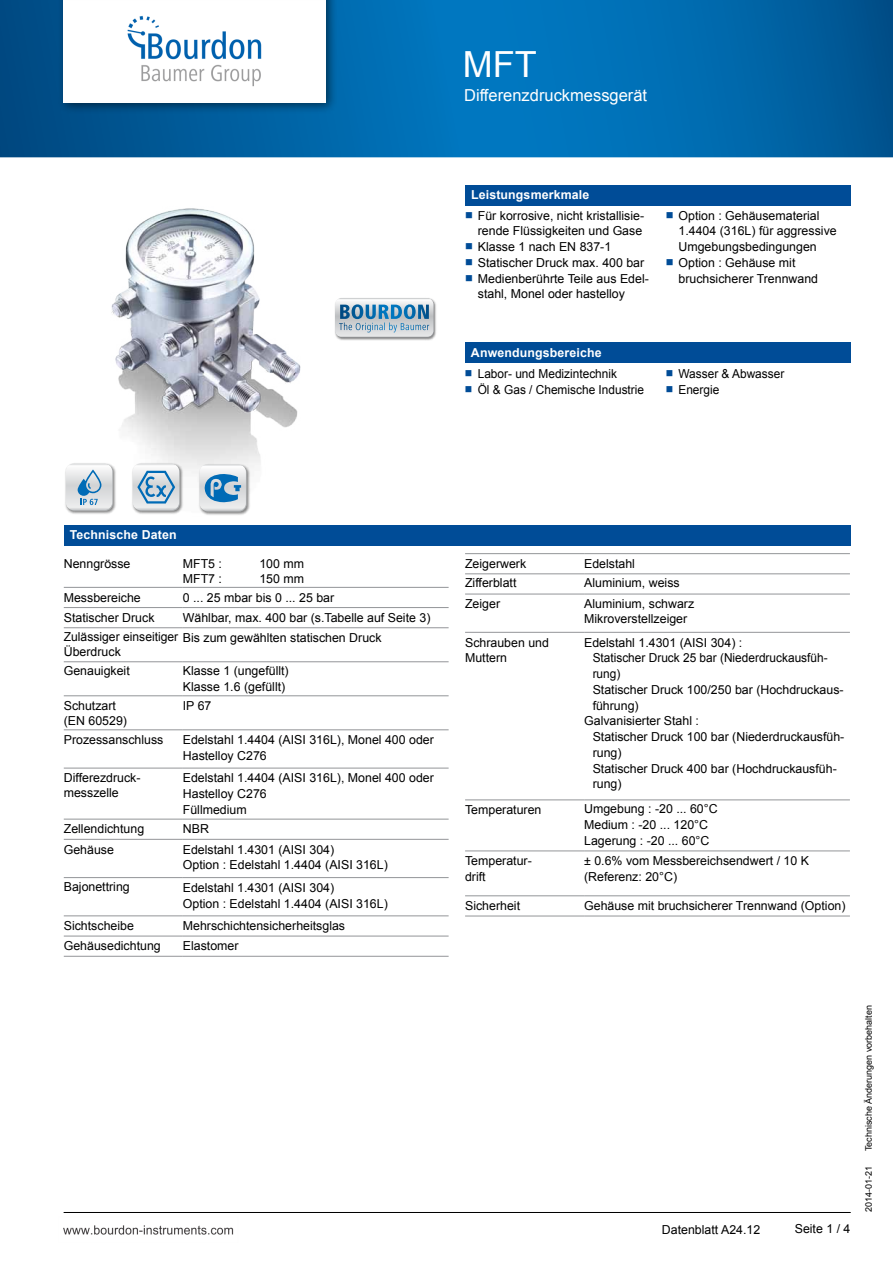
<style>
.page{position:relative;width:893px;height:1263px;background:#fff}
.page>*{position:absolute;margin:0;border:0;box-sizing:border-box;transform-origin:0 0}
.t1{font:36px "Arial";color:#fff}
.t2{font:16.5px "Arial";color:#fff}
.t3{font:12.3px/15.8px "Arial";color:#000}
.t4{font:12.3px/15.8px "Arial";color:#000;scale:.96 1}
.t5{font:700 12.3px "Arial";letter-spacing:.01em;color:#fff}
.t6{font:9px "Arial";color:#000}
</style>
<div class="page">
<img style="left:0;top:0;width:893px;height:1235px">
<svg style="left:466px;top:212px;width:6px;height:6px"></svg>
<svg style="left:466px;top:244px;width:6px;height:6px"></svg>
<svg style="left:466px;top:259px;width:6px;height:6px"></svg>
<svg style="left:466px;top:275px;width:6px;height:6px"></svg>
<svg style="left:667px;top:212px;width:6px;height:6px"></svg>
<svg style="left:667px;top:259px;width:6px;height:6px"></svg>
<svg style="left:466px;top:370px;width:6px;height:7px"></svg>
<svg style="left:466px;top:386px;width:6px;height:6px"></svg>
<svg style="left:666px;top:370px;width:6px;height:7px"></svg>
<svg style="left:666px;top:386px;width:6px;height:6px"></svg>
<p class="t1" style="left:463px;top:40px;width:75px">MFT</p>
<p class="t2" style="left:464px;top:85px;width:185px">Differenzdruckmessgerät</p>
<p class="t5" style="left:471px;top:187px;width:120px">Leistungsmerkmale</p>
<p class="t3" style="left:478px;top:208px;width:173px">Für korrosive, nicht kristallisie&shy;rende Flüssigkeiten und Gase<br>Klasse 1 nach EN 837-1<br>Statischer Druck max. 400 bar<br>Medienberührte Teile aus Edel&shy;stahl, Monel oder hastelloy</p>
<p class="t3" style="left:678px;top:208px;width:160px">Option : Gehäusematerial<br>1.4404 (316L) für aggressive<br>Umgebungsbedingungen<br>Option : Gehäuse mit bruchsicherer Trennwand</p>
<p class="t5" style="left:471px;top:345px;width:132px">Anwendungsbereiche</p>
<p class="t4" style="left:478px;top:366px;width:175px">Labor- und Medizintechnik<br>Öl &amp; Gas / Chemische Industrie</p>
<p class="t4" style="left:678px;top:366px;width:112px">Wasser &amp; Abwasser<br>Energie</p>
<p class="t5" style="left:70px;top:527px;width:108px">Technische Daten</p>
<p class="t3" style="left:64px;top:556px;width:68px">Nenngrösse</p>
<p class="t3" style="left:183px;top:556px;width:41px">MFT5 :</p>
<p class="t3" style="left:259px;top:556px;width:46px">100 mm</p>
<p class="t3" style="left:183px;top:571px;width:41px">MFT7 :</p>
<p class="t3" style="left:259px;top:571px;width:46px">150 mm</p>
<p class="t3" style="left:64px;top:590px;width:79px">Messbereiche</p>
<p class="t3" style="left:183px;top:590px;width:153px">0 ... 25 mbar bis 0 ... 25 bar</p>
<p class="t3" style="left:64px;top:610px;width:92px">Statischer Druck</p>
<p class="t3" style="left:64px;top:608px;width:368px;line-height:20.2px;text-indent:119px">Wählbar, max. 400 bar (s.Tabelle auf Seite 3)<br>Zulässiger einseitiger Bis zum gewählten statischen Druck</p>
<p class="t3" style="left:64px;top:642px;width:68px;line-height:19.2px">Überdruck<br>Genauigkeit</p>
<p class="t3" style="left:183px;top:663px;width:107px">Klasse 1 (ungefüllt)<br>Klasse 1.6 (gefüllt)</p>
<p class="t3" style="left:64px;top:698px;width:65px;line-height:14.9px">Schutzart (EN 60529)</p>
<p class="t3" style="left:183px;top:698px;width:30px">IP 67</p>
<p class="t3" style="left:64px;top:732px;width:101px">Prozessanschluss</p>
<p class="t3" style="left:183px;top:732px;width:253px">Edelstahl 1.4404 (AISI 316L), Monel 400 oder<br>Hastelloy C276</p>
<p class="t3" style="left:64px;top:771px;width:78px;line-height:14.9px">Differezdruck&shy;messzelle</p>
<p class="t3" style="left:183px;top:770px;width:253px">Edelstahl 1.4404 (AISI 316L), Monel 400 oder<br>Hastelloy C276<br>Füllmedium</p>
<p class="t3" style="left:64px;top:821px;width:82px">Zellendichtung</p>
<p class="t3" style="left:183px;top:821px;width:28px">NBR</p>
<p class="t3" style="left:64px;top:842px;width:52px">Gehäuse</p>
<p class="t3" style="left:183px;top:842px;width:206px">Edelstahl 1.4301 (AISI 304)<br>Option : Edelstahl 1.4404 (AISI 316L)</p>
<p class="t3" style="left:64px;top:879px;width:68px">Bajonettring</p>
<p class="t3" style="left:183px;top:880px;width:206px">Edelstahl 1.4301 (AISI 304)<br>Option : Edelstahl 1.4404 (AISI 316L)</p>
<p class="t3" style="left:64px;top:918px;width:72px">Sichtscheibe</p>
<p class="t3" style="left:183px;top:918px;width:164px">Mehrschichtensicherheitsglas</p>
<p class="t3" style="left:64px;top:938px;width:98px">Gehäusedichtung</p>
<p class="t3" style="left:183px;top:938px;width:57px">Elastomer</p>
<p class="t3" style="left:465px;top:556px;width:63px">Zeigerwerk</p>
<p class="t3" style="left:584px;top:556px;width:52px">Edelstahl</p>
<p class="t3" style="left:465px;top:575px;width:53px">Zifferblatt</p>
<p class="t3" style="left:584px;top:575px;width:97px">Aluminium, weiss</p>
<p class="t3" style="left:465px;top:595px;width:37px">Zeiger</p>
<p class="t3" style="left:584px;top:595px;width:112px">Aluminium, schwarz<br>Mikroverstellzeiger</p>
<p class="t3" style="left:465px;top:634px;width:85px">Schrauben und<br>Muttern</p>
<p class="t3" style="left:584px;top:634px;width:160px">Edelstahl 1.4301 (AISI 304) :</p>
<p class="t4" style="left:593px;top:650px;width:246px">Statischer Druck 25 bar (Niederdruckausfüh-</p>
<p class="t4" style="left:593px;top:666px;width:30px">rung)</p>
<p class="t3" style="left:593px;top:682px;width:253px">Statischer Druck 100/250 bar (Hochdruckaus-</p>
<p class="t3" style="left:593px;top:698px;width:48px">führung)</p>
<p class="t3" style="left:584px;top:713px;width:116px">Galvanisierter Stahl :</p>
<p class="t3" style="left:593px;top:729px;width:253px">Statischer Druck 100 bar (Niederdruckausfüh-</p>
<p class="t3" style="left:593px;top:745px;width:30px">rung)</p>
<p class="t3" style="left:593px;top:761px;width:246px">Statischer Druck 400 bar (Hochdruckausfüh-</p>
<p class="t3" style="left:593px;top:776px;width:30px">rung)</p>
<p class="t3" style="left:465px;top:802px;width:78px">Temperaturen</p>
<p class="t3" style="left:584px;top:801px;width:135px">Umgebung : -20 ... 60°C<br>Medium : -20 ... 120°C<br>Lagerung : -20 ... 60°C</p>
<p class="t3" style="left:465px;top:853px;width:68px">Temperatur&shy;drift</p>
<p class="t3" style="left:584px;top:853px;width:226px">± 0.6% vom Messbereichsendwert / 10 K (Referenz: 20°C)</p>
<p class="t3" style="left:465px;top:898px;width:57px">Sicherheit</p>
<p class="t3" style="left:584px;top:898px;width:263px">Gehäuse mit bruchsicherer Trennwand (Option)</p>
<p class="t3" style="left:662px;top:1221px;width:100px">Datenblatt A24.12</p>
<p class="t3" style="left:795px;top:1221px;width:57px">Seite 1 / 4</p>
<p class="t6" style="left:863px;top:1151px;width:148px;rotate:-90deg">Technische Änderungen vorbehalten</p>
<p class="t6" style="left:863px;top:1212px;width:48px;rotate:-90deg">2014-01-21</p>
</div>
